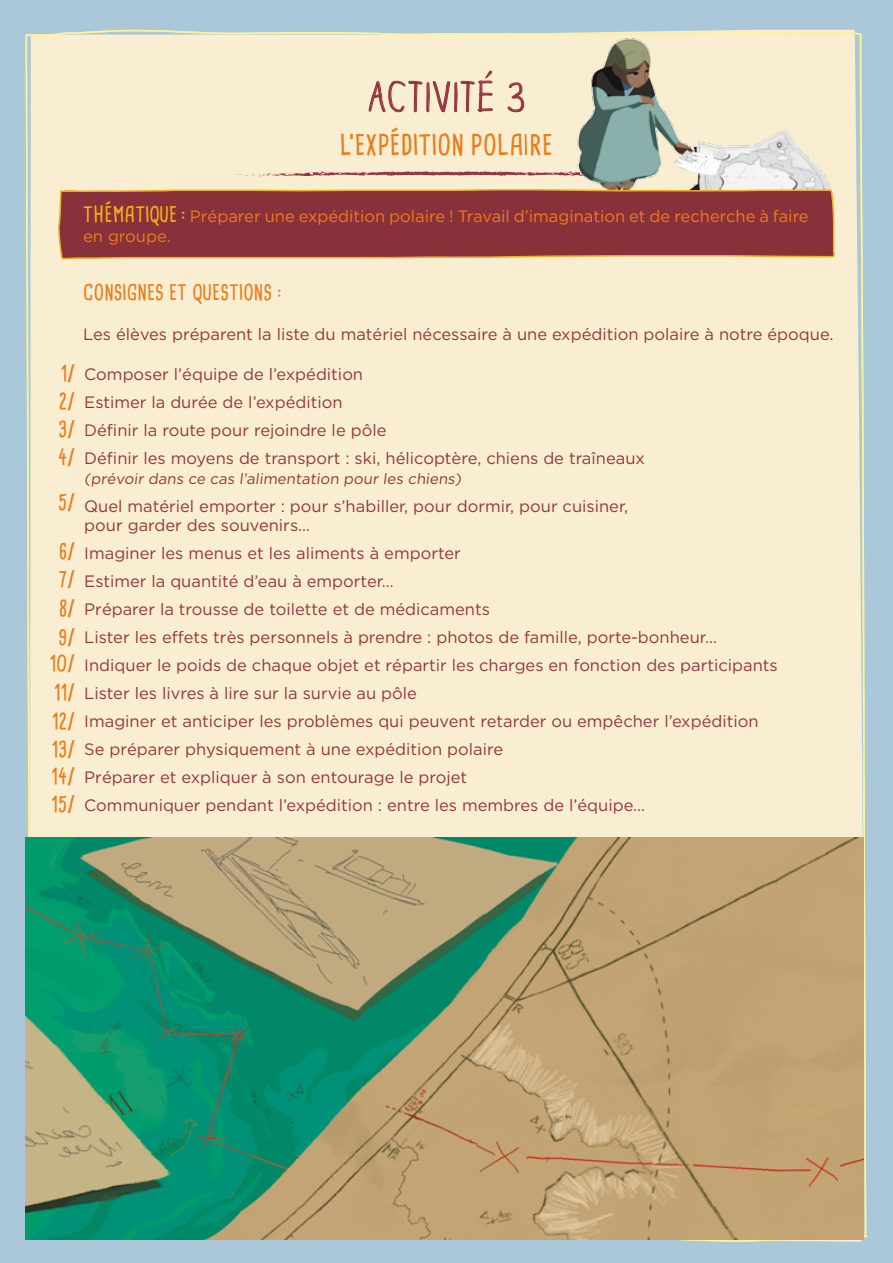
<style>
.page{position:relative;width:893px;height:1263px;background:#abc8db}
.page>*{position:absolute;margin:0;border:0;box-sizing:border-box;transform-origin:0 0}
.t1{font:39.9px "DINSKICASUALCONDENSED";color:#943641}
.t2{font:700 27.75px "Cardenio Modern";color:#ec7c1a}
.t3{font:700 21px/28px "Cardenio Modern";color:#ec7c1a;text-align:justify}
.t4{font:16.5px/28px "Gotham";color:#943641}
.t5{font:16.5px/19.5px "Gotham";color:#ec7c1a}
.t6{font:15px "Gotham";color:#943641}
.s1{font-family:"Cardenio Modern";font-weight:700;font-size:21px;color:#f1af1d}
</style>
<div class="page">
<div style="left:25px;top:29px;width:843px;height:1213px;background:#f9eed1"></div>
<img style="left:526px;top:29px;width:342px;height:195px">
<svg style="left:58px;top:188px;width:777px;height:72px;background:#934142"></svg>
<img style="left:26px;top:838px;width:838px;height:401px">
<h1 class="t1" style="left:367px;top:77px;width:160px">ActivitE 3</h1>
<h2 class="t2" style="left:340px;top:127px;width:215px">L’EXPÉDITION POLAIRE</h2>
<p class="t5" style="left:83px;top:206px;width:727px"><span class="s1">THÉMATIQUE :</span> Préparer une expédition polaire ! Travail d’imagination et de recherche à faire en groupe.</p>
<p class="t3" style="left:58px;top:359px;width:18px">1/ 2/ 3/ 4/</p>
<p class="t3" style="left:58px;top:488px;width:18px">5/</p>
<p class="t3" style="left:59px;top:537px;width:18px;line-height:28.5px">6/ 7/ 8/ 9/</p>
<p class="t3" style="left:50px;top:649px;width:27px">10/ 11/ 12/ 13/ 14/ 15/</p>
<p class="t3" style="left:83px;top:278px;width:200px">CONSIGNES ET QUESTIONS :</p>
<p class="t4" style="left:83px;top:320px;width:752px">Les élèves préparent la liste du matériel nécessaire à une expédition polaire à notre époque.</p>
<p class="t4" style="left:84px;top:360px;width:562px">Composer l’équipe de l’expédition<br>Estimer la durée de l’expédition<br>Définir la route pour rejoindre le pôle<br>Définir les moyens de transport : ski, hélicoptère, chiens de traîneaux</p>
<p class="t6" style="left:84px;top:470px;width:380px">(prévoir dans ce cas l’alimentation pour les chiens)</p>
<p class="t4" style="left:84px;top:496px;width:545px;line-height:19.5px">Quel matériel emporter : pour s’habiller, pour dormir, pour cuisiner, pour garder des souvenirs…</p>
<p class="t4" style="left:84px;top:539px;width:695px">Imaginer les menus et les aliments à emporter<br>Estimer la quantité d’eau à emporter…<br>Préparer la trousse de toilette et de médicaments<br>Lister les effets très personnels à prendre : photos de famille, porte-bonheur… Indiquer le poids de chaque objet et répartir les charges en fonction des participants Lister les livres à lire sur la survie au pôle<br>Imaginer et anticiper les problèmes qui peuvent retarder ou empêcher l’expédition Se préparer physiquement à une expédition polaire<br>Préparer et expliquer à son entourage le projet<br>Communiquer pendant l’expédition : entre les membres de l’équipe…</p>
</div>
